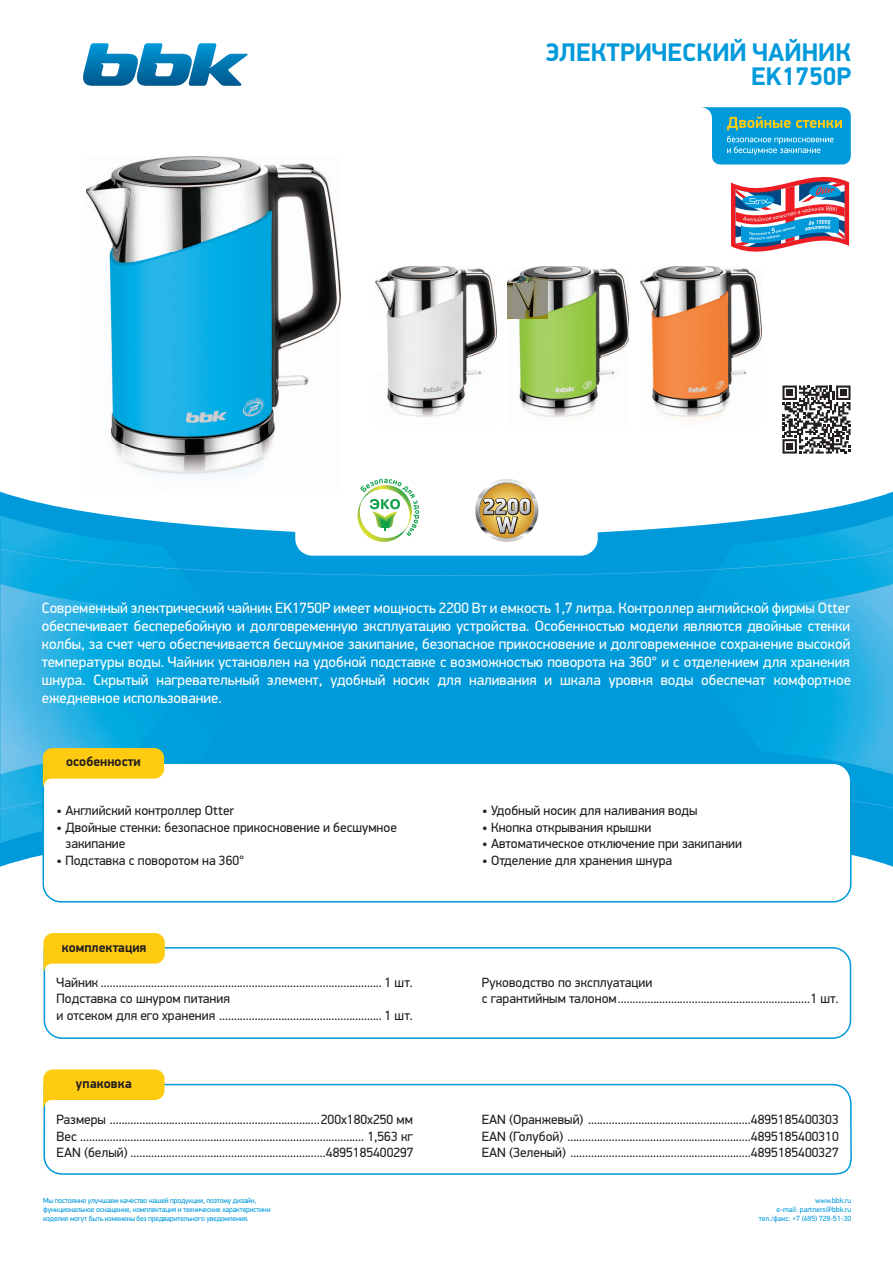
<style>
.page{position:relative;width:893px;height:1263px;background:#fff}
.page>*{position:absolute;margin:0;border:0;box-sizing:border-box;transform-origin:0 0}
.t1{font:700 25.5px/24.9px "PF Din Display Pro";color:#009ada;text-align:right}
.t2{font:15px/18px "PF Din Display Pro";color:#fff;text-align:justify}
.t3{font:13.5px/16.5px "PF Din Display Pro";color:#231f20}
.t4{font:13.5px/16.5px "PF Din Display Pro";color:#211e1e}
.t5{font:700 13.5px "PF Din Display Pro";color:#231f20}
.t6{font:7.5px/9px "PF Din Display Pro";letter-spacing:-.02em;color:#009ada}
.t7{font:7.5px/9px "PF Din Display Pro";color:#009ada;text-align:right}
</style>
<div class="page">
<div style="left:0;top:492px;width:893px;height:375px;background:#009ada"></div>
<img style="left:0;top:515px;width:315px;height:69px">
<img style="left:0;top:549px;width:225px;height:30px">
<div style="left:586px;top:576px;width:87px;height:172px;background:#009ada"></div>
<div style="left:643px;top:679px;width:250px;height:134px;background:#009ada"></div>
<img style="left:105px;top:557px;width:74px;height:12px">
<img style="left:0;top:584px;width:315px;height:259px">
<div style="left:0;top:579px;width:256px;height:240px;background:#009fdc"></div>
<img style="left:0;top:539px;width:105px;height:32px">
<img style="left:0;top:584px;width:136px;height:164px">
<img style="left:105px;top:571px;width:47px;height:8px">
<div style="left:191px;top:585px;width:67px;height:49px;background:#009ada"></div>
<img style="left:0;top:539px;width:49px;height:10px">
<img style="left:0;top:549px;width:51px;height:9px">
<img style="left:642px;top:588px;width:31px;height:46px">
<div style="left:673px;top:576px;width:220px;height:172px;background:#009edc"></div>
<img style="left:762px;top:584px;width:131px;height:164px">
<svg style="left:83px;top:43px;width:165px;height:43px"></svg>
<svg style="left:44px;top:947px;width:807px;height:92px"></svg>
<svg style="left:44px;top:933px;width:121px;height:40px"></svg>
<svg style="left:43px;top:810px;width:808px;height:92px"></svg>
<svg style="left:0;top:748px;width:893px;height:62px"></svg>
<svg style="left:43px;top:1084px;width:809px;height:91px"></svg>
<svg style="left:43px;top:1069px;width:122px;height:40px"></svg>
<svg style="left:731px;top:163px;width:118px;height:102px"></svg>
<svg style="left:735px;top:171px;width:110px;height:86px"></svg>
<svg style="left:179px;top:479px;width:714px;height:97px"></svg>
<img style="left:640px;top:266px;width:121px;height:153px">
<img style="left:376px;top:266px;width:120px;height:151px">
<img style="left:508px;top:266px;width:121px;height:152px">
<img style="left:86px;top:157px;width:254px;height:335px">
<svg style="left:782px;top:385px;width:68px;height:69px"></svg>
<svg style="left:701px;top:107px;width:150px;height:57px;background:#30aad2"></svg>
<h1 class="t1" style="left:545px;top:39px;width:307px">ЭЛЕКТРИЧЕСКИЙ ЧАЙНИК<br>EK1750P</h1>
<p class="t2" style="left:42px;top:598px;width:811px">Современный электрический чайник EK1750P имеет мощность 2200 Вт и емкость 1,7 литра. Контроллер английской фирмы Otter обеспечивает бесперебойную и долговременную эксплуатацию устройства. Особенностью модели являются двойные стенки колбы, за счет чего обеспечивается бесшумное закипание, безопасное прикосновение и долговременное сохранение высокой температуры воды. Чайник установлен на удобной подставке с возможностью поворота на 360° и с отделением для хранения шнура. Скрытый нагревательный элемент, удобный носик для наливания и шкала уровня воды обеспечат комфортное ежедневное использование.</p>
<p class="t5" style="left:66px;top:754px;width:76px">особенности</p>
<p class="t4" style="left:57px;top:802px;width:179px">• Английский контроллер Otter</p>
<p class="t4" style="left:66px;top:819px;width:333px;text-indent:-9px">• Двойные стенки: безопасное прикосновение и бесшумное закипание</p>
<p class="t4" style="left:57px;top:852px;width:189px">• Подставка с поворотом на 360°</p>
<p class="t5" style="left:62px;top:939px;width:86px">комплектация</p>
<p class="t4" style="left:482px;top:802px;width:217px">• Удобный носик для наливания воды</p>
<p class="t4" style="left:482px;top:819px;width:171px">• Кнопка открывания крышки</p>
<p class="t4" style="left:482px;top:835px;width:261px">• Автоматическое отключение при закипании</p>
<p class="t4" style="left:482px;top:852px;width:191px">• Отделение для хранения шнура</p>
<p class="t3" style="left:57px;top:974px;width:358px">Чайник ............................................................................................... 1 шт.<br>Подставка со шнуром питания<br>и отсеком для его хранения ....................................................... 1 шт.</p>
<p class="t3" style="left:482px;top:974px;width:359px">Руководство по эксплуатации<br>с гарантийным талоном.................................................................1 шт.</p>
<p class="t5" style="left:76px;top:1075px;width:58px">упаковка</p>
<p class="t3" style="left:57px;top:1111px;width:359px;text-align:justify">Размеры .......................................................................200x180x250 мм Вес ................................................................................................ 1,563 кг EAN (белый) ..................................................................4895185400297</p>
<p class="t3" style="left:482px;top:1111px;width:359px;text-align:justify">EAN (Оранжевый) .......................................................4895185400303<br>EAN (Голубой) ..............................................................4895185400310<br>EAN (Зеленый) .............................................................4895185400327</p>
<p class="t6" style="left:43px;top:1195px;width:229px">Мы постоянно улучшаем качество нашей продукции, поэтому дизайн, функциональное оснащение, комплектация и технические характеристики изделия могут быть изменены без предварительного уведомления.</p>
<p class="t7" style="left:759px;top:1195px;width:94px">www.bbk.ru<br>e-mail: partners@bbk.ru тел./факс: +7 (495) 729-51-30</p>
</div>
